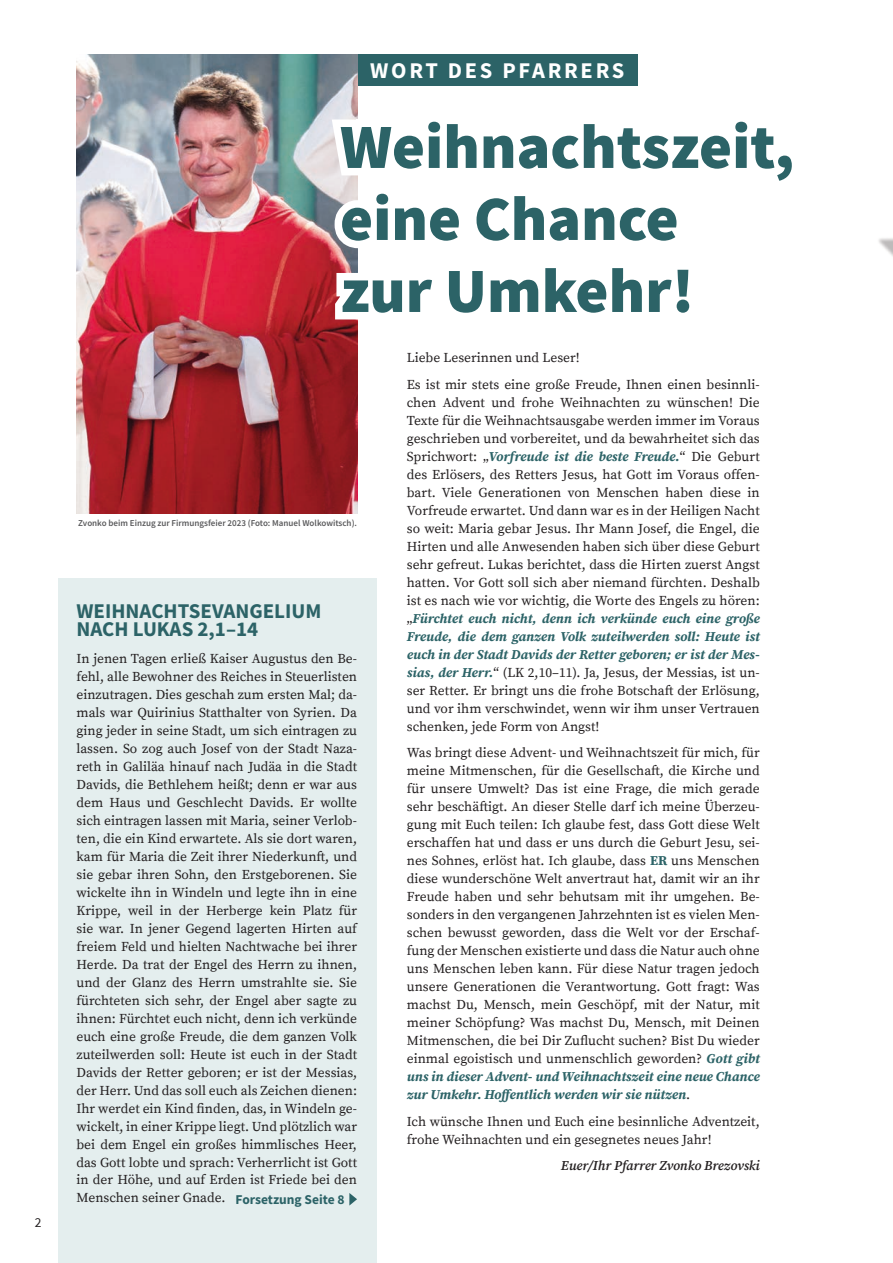
<style>
.page{position:relative;width:893px;height:1263px;background:#fff}
.page>*{position:absolute;margin:0;border:0;box-sizing:border-box;transform-origin:0 0}
.t1{font:900 63px/72px "Source Sans Pro";color:#2c6367}
.t2{font:700 22.5px "Source Sans Pro";letter-spacing:.12em;color:#fff}
.t3{font:700 21px/18px "Source Sans Pro";color:#2c6367}
.t4{font:13.5px/18px "Source Serif Pro";color:#231f20;text-align:justify}
.t5{font:italic 600 13.5px "Source Serif Pro";color:#231f20}
.t6{font:13.5px "Source Sans Pro";color:#231f20}
.t7{font:600 9px "Source Sans Pro";color:#5a5a5c}
.s1{font-family:"Source Sans Pro";font-weight:700;color:#2c6367}
.s2{font-weight:700;font-style:italic;color:#2c6367}
.s3{font-style:inherit}
.s4{font-weight:700;color:#2c6367}
</style>
<div class="page">
<div style="left:58px;top:578px;width:319px;height:685px;background:#e4eeee"></div>
<div style="left:357px;top:54px;width:281px;height:32px;background:#2c6367"></div>
<img style="left:77px;top:54px;width:280px;height:460px">
<svg style="left:322px;top:101px;width:36px;height:232px"></svg>
<img style="left:878px;top:238px;width:15px;height:19px">
<svg style="left:349px;top:1193px;width:8px;height:12px"></svg>
<p class="t6" style="left:35px;top:1214px;width:8px">2</p>
<h2 class="t2" style="left:370px;top:56px;width:256px">WORT DES PFARRERS</h2>
<h1 class="t1" style="left:340px;top:110px;width:456px">Weihnachtszeit, eine Chance<br>zur Umkehr!</h1>
<p class="t7" style="left:78px;top:517px;width:280px">Zvonko beim Einzug zur Firmungsfeier 2023 (Foto: Manuel Wolkowitsch).</p>
<h3 class="t3" style="left:77px;top:602px;width:246px">WEIHNACHTSEVANGELIUM<br>NACH LUKAS 2,1–14</h3>
<p class="t4" style="left:77px;top:650px;width:282px">In jenen Tagen erließ Kaiser Augustus den Be&shy;fehl, alle Bewohner des Reiches in Steuerlisten einzutragen. Dies geschah zum ersten Mal; da&shy;mals war Quirinius Statthalter von Syrien. Da ging jeder in seine Stadt, um sich eintragen zu lassen. So zog auch Josef von der Stadt Naza&shy;reth in Galiläa hinauf nach Judäa in die Stadt Davids, die Bethlehem heißt; denn er war aus dem Haus und Geschlecht Davids. Er wollte sich eintragen lassen mit Maria, seiner Verlob&shy;ten, die ein Kind erwartete. Als sie dort waren, kam für Maria die Zeit ihrer Niederkunft, und sie gebar ihren Sohn, den Erstgeborenen. Sie wickelte ihn in Windeln und legte ihn in eine Krippe, weil in der Herberge kein Platz für sie war. In jener Gegend lagerten Hirten auf freiem Feld und hielten Nachtwache bei ihrer Herde. Da trat der Engel des Herrn zu ihnen, und der Glanz des Herrn umstrahlte sie. Sie fürchteten sich sehr, der Engel aber sagte zu ihnen: Fürchtet euch nicht, denn ich verkünde euch eine große Freude, die dem ganzen Volk zuteilwerden soll: Heute ist euch in der Stadt Davids der Retter geboren; er ist der Messias, der Herr. Und das soll euch als Zeichen dienen:<br>Ihr werdet ein Kind finden, das, in Windeln ge&shy;wickelt, in einer Krippe liegt. Und plötzlich war bei dem Engel ein großes himmlisches Heer, das Gott lobte und sprach: Verherrlicht ist Gott in der Höhe, und auf Erden ist Friede bei den Menschen seiner Gnade. <span class="s1">Forsetzung Seite 8</span></p>
<p class="t4" style="left:407px;top:345px;width:354px;line-height:26.5px">Liebe Leserinnen und Leser!<br>Es ist mir stets eine große Freude, Ihnen einen besinnli-</p>
<p class="t4" style="left:407px;top:394px;width:354px">chen Advent und frohe Weihnachten zu wünschen! Die Texte für die Weihnachtsausgabe werden immer im Voraus geschrieben und vorbereitet, und da bewahrheitet sich das Sprichwort: „<span class="s2">Vorfreude ist die beste Freude.</span>“ Die Geburt des Erlösers, des Retters Jesus, hat Gott im Voraus offen&shy;bart. Viele Generationen von Menschen haben diese in Vorfreude erwartet. Und dann war es in der Heiligen Nacht so weit: Maria gebar Jesus. Ihr Mann Josef, die Engel, die Hirten und alle Anwesenden haben sich über diese Geburt sehr gefreut. Lukas berichtet, dass die Hirten zuerst Angst hatten. Vor Gott soll sich aber niemand fürchten. Deshalb ist es nach wie vor wichtig, die Worte des Engels zu hören: „<span class="s2">Fürchtet euch nicht, denn ich verkünde euch eine große Freude, die dem ganzen Volk zuteilwerden soll: Heute ist euch in der Stadt Davids der Retter geboren; er ist der Mes&shy;sias, der Herr.</span>“ (<span class="s3">LK 2,10–11)</span>. Ja, Jesus, der Messias, ist un&shy;ser Retter. Er bringt uns die frohe Botschaft der Erlösung, und vor ihm verschwindet, wenn wir ihm unser Vertrauen schenken, jede Form von Angst!</p>
<p class="t4" style="left:407px;top:744px;width:354px">Was bringt diese Advent- und Weihnachtszeit für mich, für meine Mitmenschen, für die Gesellschaft, die Kirche und für unsere Umwelt? Das ist eine Frage, die mich gerade sehr beschäftigt. An dieser Stelle darf ich meine Überzeu&shy;gung mit Euch teilen: Ich glaube fest, dass Gott diese Welt erschaffen hat und dass er uns durch die Geburt Jesu, sei&shy;nes Sohnes, erlöst hat. Ich glaube, dass <span class="s4">ER</span> uns Menschen diese wunderschöne Welt anvertraut hat, damit wir an ihr Freude haben und sehr behutsam mit ihr umgehen. Be&shy;sonders in den vergangenen Jahrzehnten ist es vielen Men&shy;schen bewusst geworden, dass die Welt vor der Erschaf&shy;fung der Menschen existierte und dass die Natur auch ohne uns Menschen leben kann. Für diese Natur tragen jedoch unsere Generationen die Verantwortung. Gott fragt: Was machst Du, Mensch, mein Geschöpf, mit der Natur, mit meiner Schöpfung? Was machst Du, Mensch, mit Deinen Mitmenschen, die bei Dir Zuflucht suchen? Bist Du wieder einmal egoistisch und unmenschlich geworden? <span class="s2">Gott gibt uns in dieser Advent- und Weihnachtszeit eine neue Chance zur Umkehr. Hoffentlich werden wir sie nützen</span>.</p>
<p class="t4" style="left:407px;top:1113px;width:354px">Ich wünsche Ihnen und Euch eine besinnliche Adventzeit, frohe Weihnachten und ein gesegnetes neues Jahr!</p>
<p class="t5" style="left:561px;top:1157px;width:200px">Euer/Ihr Pfarrer Zvonko Brezovski</p>
</div>
